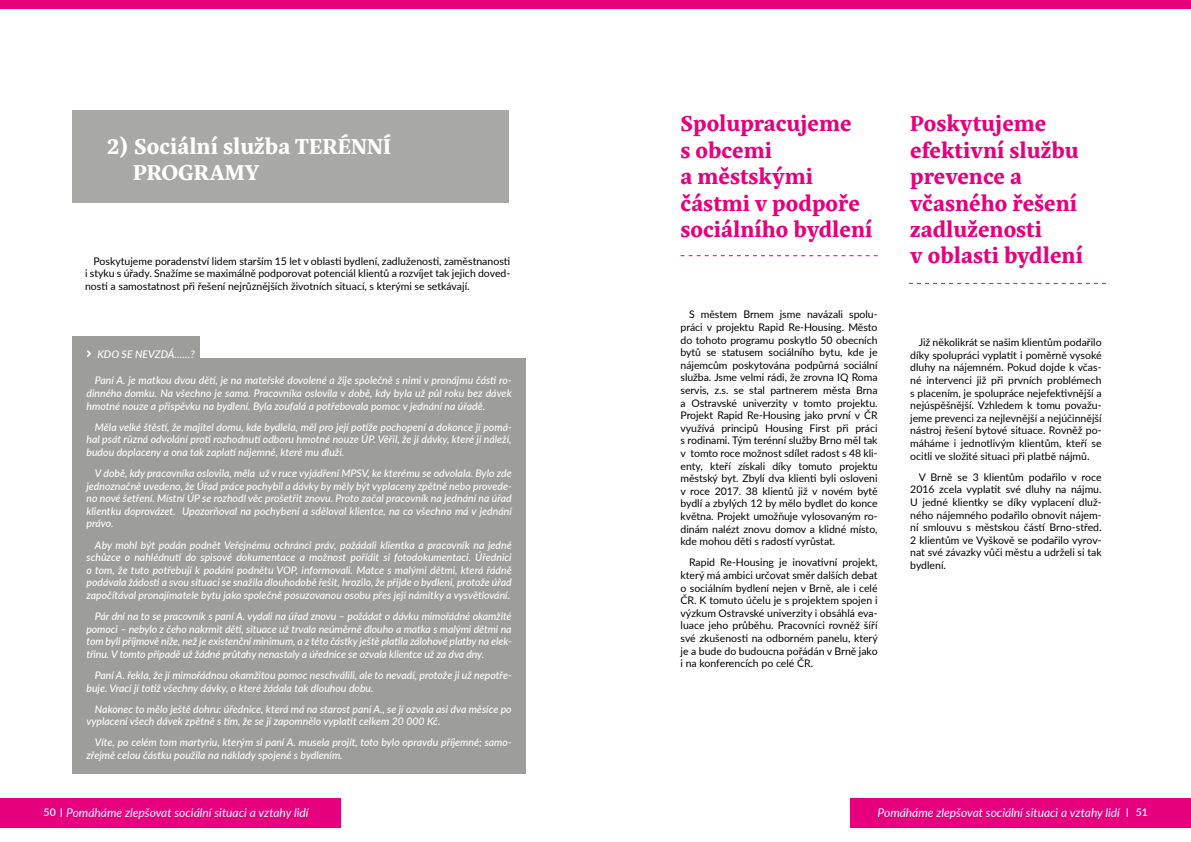
<style>
.page{position:relative;width:1191px;height:842px;background:#fff}
.page>*{position:absolute;margin:0;border:0;box-sizing:border-box;transform-origin:0 0}
.t1{font:700 22px/26.4px "Eskorte Latin";color:#e6007d}
.t2{font:700 22px/26.4px "Eskorte Latin";color:#fff}
.t3{font:italic 12px "Lato";color:#fff}
.t4{font:italic 500 10.5px/12.6px "Lato";color:#fff;text-align:justify}
.t5{font:10.5px/12.6px "Lato";color:#000;text-align:justify}
.s1{font-weight:600;font-style:normal;font-size:10.5px}
.s2{font-style:normal}
</style>
<div class="page">
<div style="left:72px;top:359px;width:454px;height:415px;background:#9d9d9c"></div>
<div style="left:72px;top:336px;width:128px;height:40px;background:#9d9d9c"></div>
<svg style="left:87px;top:350px;width:4px;height:7px"></svg>
<svg style="left:680px;top:255px;width:197px;height:1px"></svg>
<svg style="left:909px;top:283px;width:197px;height:1px"></svg>
<div style="left:850px;top:798px;width:341px;height:30px;background:#e6007d"></div>
<div style="left:595px;top:0;width:596px;height:9px;background:#e6007d"></div>
<div style="left:0;top:798px;width:340px;height:30px;background:#e6007d"></div>
<div style="left:0;top:0;width:595px;height:9px;background:#e6007d"></div>
<div style="left:72px;top:110px;width:437px;height:93px;background:#a8a8a7"></div>
<h1 class="t2" style="left:133px;top:133px;width:260px;text-indent:-26px">2) Sociální služba TERÉNNÍ<br>PROGRAMY</h1>
<p class="t5" style="left:85px;top:254px;width:427px;text-indent:9px">Poskytujeme poradenství lidem starším 15 let v oblasti bydlení, zadluženosti, zaměstnanosti i styku s úřady. Snažíme se maximálně podporovat potenciál klientů a rozvíjet tak jejich doved&shy;nosti a samostatnost při řešení nejrůznějších životních situací, s kterými se setkávají.</p>
<p class="t4" style="left:97px;top:347px;width:99px">KDO SE NEVZDÁ……?</p>
<p class="t4" style="left:86px;top:374px;width:427px;text-indent:9px">Paní A. je matkou dvou dětí, je na mateřské dovolené a žije společně s nimi v pronájmu části ro&shy;dinného domku. Na všechno je sama. Pracovníka oslovila v době, kdy byla už půl roku bez dávek hmotné nouze a příspěvku na bydlení. Byla zoufalá a potřebovala pomoc v jednání na úřadě.</p>
<p class="t4" style="left:86px;top:420px;width:427px;text-indent:9px">Měla velké štěstí, že majitel domu, kde bydlela, měl pro její potíže pochopení a dokonce jí pomá&shy;hal psát různá odvolání proti rozhodnutí odboru hmotné nouze ÚP. Věřil, že jí dávky, které jí náleží, budou doplaceny a ona tak zaplatí nájemné, které mu dluží.</p>
<p class="t4" style="left:86px;top:466px;width:427px;text-indent:9px">V době, kdy pracovníka oslovila, měla už v ruce vyjádření MPSV, ke kterému se odvolala. Bylo zde jednoznačně uvedeno, že Úřad práce pochybil a dávky by měly být vyplaceny zpětně nebo provede&shy;no nové šetření. Místní ÚP se rozhodl věc prošetřit znovu. Proto začal pracovník na jednání na úřad klientku doprovázet. Upozorňoval na pochybení a sděloval klientce, na co všechno má v jednání právo.</p>
<p class="t4" style="left:86px;top:538px;width:427px;text-indent:9px">Aby mohl být podán podnět Veřejnému ochránci práv, požádali klientka a pracovník na jedné schůzce o nahlédnutí do spisové dokumentace a možnost pořídit si fotodokumentaci. Úřednici o tom, že tuto potřebují k podání podnětu VOP, informovali. Matce s malými dětmi, která řádně podávala žádosti a svou situaci se snažila dlouhodobě řešit, hrozilo, že přijde o bydlení, protože úřad započítával pronajímatele bytu jako společně posuzovanou osobu přes její námitky a vysvětlování.</p>
<p class="t4" style="left:86px;top:609px;width:427px;text-indent:9px">Pár dní na to se pracovník s paní A. vydali na úřad znovu – požádat o dávku mimořádné okamžité pomoci – nebylo z čeho nakrmit děti, situace už trvala neúměrně dlouho a matka s malými dětmi na tom byli příjmově níže, než je existenční minimum, a z této částky ještě platila zálohové platby na elek&shy;třinu. V tomto případě už žádné průtahy nenastaly a úřednice se ozvala klientce už za dva dny.</p>
<p class="t4" style="left:86px;top:668px;width:427px;text-indent:9px">Paní A. řekla, že jí mimořádnou okamžitou pomoc neschválili, ale to nevadí, protože ji už nepotře&shy;buje. Vrací jí totiž všechny dávky, o které žádala tak dlouhou dobu.</p>
<p class="t4" style="left:86px;top:702px;width:427px;text-indent:9px">Nakonec to mělo ještě dohru: úřednice, která má na starost paní A., se jí ozvala asi dva měsíce po vyplacení všech dávek zpětně s tím, že se jí zapomnělo vyplatit celkem 20 000 Kč.</p>
<p class="t4" style="left:86px;top:736px;width:427px;text-indent:9px">Víte, po celém tom martyriu, kterým si paní A. musela projít, toto bylo opravdu příjemné; samo&shy;zřejmě celou částku použila na náklady spojené s bydlením.</p>
<h1 class="t1" style="left:680px;top:111px;width:193px">Spolupracujeme<br>s obcemi<br>a městskými částmi v podpoře sociálního bydlení</h1>
<h1 class="t1" style="left:910px;top:111px;width:174px">Poskytujeme efektivní službu prevence a včasného řešení zadluženosti<br>v oblasti bydlení</h1>
<p class="t5" style="left:680px;top:308px;width:199px;text-indent:9px">S městem Brnem jsme navázali spolu&shy;práci v projektu Rapid Re-Housing. Město do tohoto programu poskytlo 50 obecních bytů se statusem sociálního bytu, kde je nájemcům poskytována podpůrná sociální služba. Jsme velmi rádi, že zrovna IQ Roma servis, z.s. se stal partnerem města Brna a Ostravské univerzity v tomto projektu.<br>Projekt Rapid Re-Housing jako první v ČR využívá principů Housing First při práci s rodinami. Tým terénní služby Brno měl tak v tomto roce možnost sdílet radost s 48 kli&shy;enty, kteří získali díky tomuto projektu městský byt. Zbylí dva klienti byli osloveni v roce 2017. 38 klientů již v novém bytě bydlí a zbylých 12 by mělo bydlet do konce května. Projekt umožňuje vylosovaným ro&shy;dinám nalézt znovu domov a klidné místo, kde mohou děti s radostí vyrůstat.</p>
<p class="t5" style="left:680px;top:556px;width:199px;text-indent:9px">Rapid Re-Housing je inovativní projekt, který má ambici určovat směr dalších debat o sociálním bydlení nejen v Brně, ale i celé ČR. K tomuto účelu je s projektem spojen i výzkum Ostravské univerzity i obsáhlá eva&shy;luace jeho průběhu. Pracovníci rovněž šíří své zkušenosti na odborném panelu, který je a bude do budoucna pořádán v Brně jako i na konferencích po celé ČR.</p>
<p class="t5" style="left:910px;top:336px;width:193px;text-indent:9px">Již několikrát se našim klientům podařilo díky spolupráci vyplatit i poměrně vysoké dluhy na nájemném. Pokud dojde k včas&shy;né intervenci již při prvních problémech s placením, je spolupráce nejefektivnější a nejúspěšnější. Vzhledem k tomu považu&shy;jeme prevenci za nejlevnější a nejúčinnější nástroj řešení bytové situace. Rovněž po&shy;máháme i jednotlivým klientům, kteří se ocitli ve složité situaci při platbě nájmů.</p>
<p class="t5" style="left:910px;top:470px;width:193px;text-indent:9px">V Brně se 3 klientům podařilo v roce 2016 zcela vyplatit své dluhy na nájmu.<br>U jedné klientky se díky vyplacení dluž&shy;ného nájemného podařilo obnovit nájem&shy;ní smlouvu s městskou částí Brno-střed.<br>2 klientům ve Vyškově se podařilo vyrov&shy;nat své závazky vůči městu a udrželi si tak bydlení.</p>
<p class="t3" style="left:44px;top:804px;width:266px"><span class="s1">50</span> <span class="s2">I</span> Pomáháme zlepšovat sociální situaci a vztahy lidí</p>
<p class="t3" style="left:877px;top:804px;width:272px">Pomáháme zlepšovat sociální situaci a vztahy lidí <span class="s2">I</span> <span class="s1">51</span></p>
</div>
